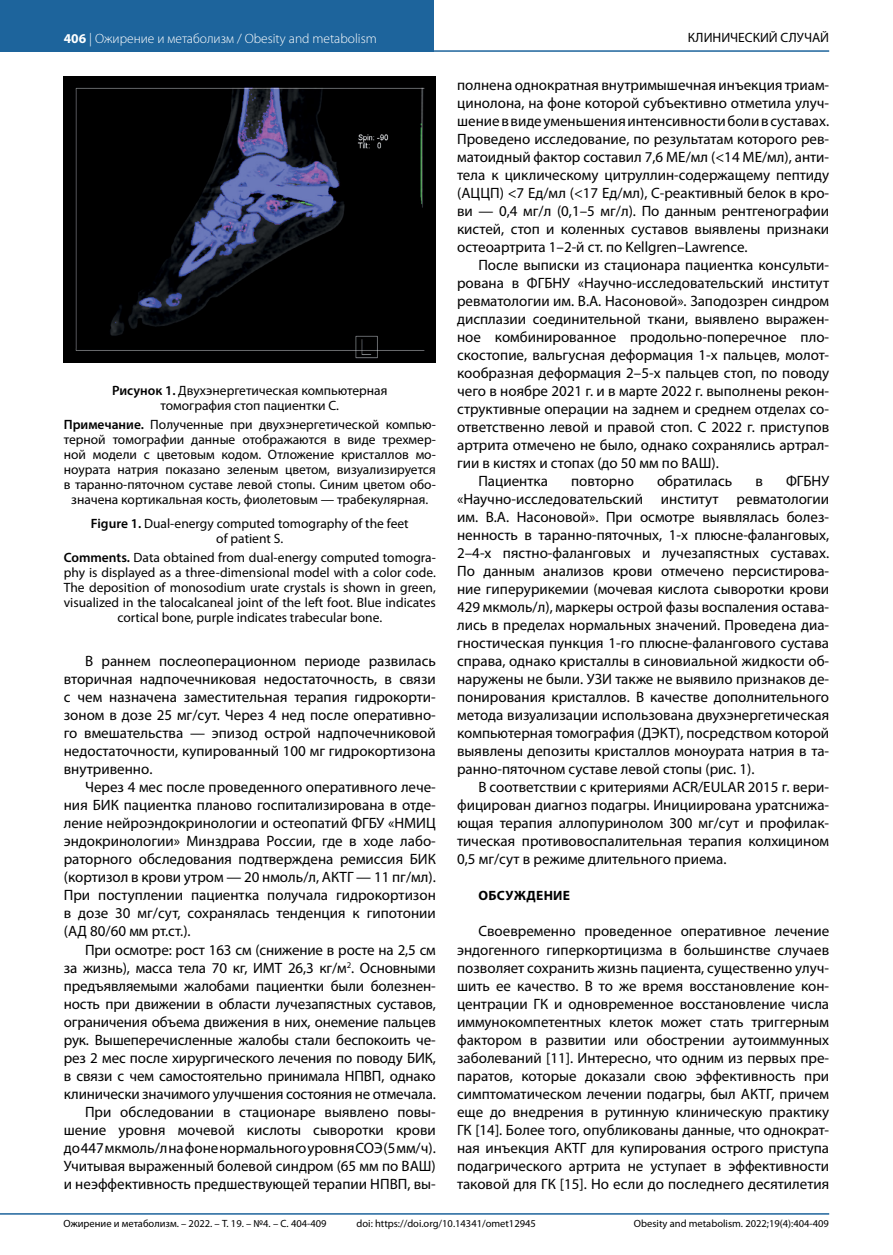
<style>
.page{position:relative;width:893px;height:1255px;background:#fff}
.page>*{position:absolute;margin:0;border:0;box-sizing:border-box;transform-origin:0 0}
.t1{font:15px/18px "Myriad Pro";color:#000;text-align:justify}
.t2{font:13.5px/15px "Myriad Pro";color:#000;text-align:center}
.t3{font:300 13.5px "Myriad Pro";color:#fff}
.t4{font:700 13.5px "Myriad Pro";letter-spacing:.025em;color:#000}
.t5{font:10.5px "Myriad Pro";color:#000}
.s1{font-weight:700}
.s2{font-weight:600}
</style>
<div class="page">
<hr style="left:0;top:50px;width:829px;height:2px;background:#1d649c">
<hr style="left:0;top:1213px;width:829px;height:1px;background:#1d649c">
<div style="left:0;top:0;width:434px;height:51px;background:#1d649c"></div>
<img style="left:64px;top:77px;width:372px;height:285px">
<p class="t3" style="left:64px;top:30px;width:315px"><span class="s1">406</span> | Ожирение и метаболизм / Obesity and metabolism</p>
<p class="t2" style="left:688px;top:30px;width:143px">КЛИНИЧЕСКИЙ СЛУЧАЙ</p>
<p class="t2" style="left:112px;top:383px;width:277px"><span class="s2">Рисунок 1.</span> Двухэнергетическая компьютерная томография стоп пациентки С.</p>
<p class="t2" style="left:64px;top:417px;width:374px"><span class="s2">Примечание.</span> Полученные при двухэнергетической компью&shy;терной томографии данные отображаются в виде трехмер&shy;ной модели c цветовым кодом. Отложение кристаллов мо&shy;ноурата натрия показано зеленым цветом, визуализируется в таранно-пяточном суставе левой стопы. Синим цветом обо&shy;значена кортикальная кость, фиолетовым — трабекулярная.</p>
<p class="t2" style="left:91px;top:515px;width:319px"><span class="s2">Figure 1.</span> Dual-energy computed tomography of the feet of patient S.</p>
<p class="t2" style="left:64px;top:550px;width:374px"><span class="s2">Comments.</span> Data obtained from dual-energy computed tomogra&shy;phy is displayed as a three-dimensional model with a color code.<br>The deposition of monosodium urate crystals is shown in green, visualized in the talocalcaneal joint of the left foot. Blue indicates cortical bone, purple indicates trabecular bone.</p>
<p class="t1" style="left:64px;top:652px;width:374px;text-indent:21px">В раннем послеоперационном периоде развилась вторичная надпочечниковая недостаточность, в связи с чем назначена заместительная терапия гидрокорти&shy;зоном в дозе 25 мг/сут. Через 4 нед после оперативно&shy;го вмешательства — эпизод острой надпочечниковой недостаточности, купированный 100 мг гидрокортизона внутривенно.</p>
<p class="t1" style="left:64px;top:778px;width:374px;text-indent:21px">Через 4 мес после проведенного оперативного лече&shy;ния БИК пациентка планово госпитализирована в отде&shy;ление нейроэндокринологии и остеопатий ФГБУ «НМИЦ эндокринологии» Минздрава России, где в ходе лабо&shy;раторного обследования подтверждена ремиссия БИК (кортизол в крови утром — 20 нмоль/л, АКТГ — 11 пг/мл).<br>При поступлении пациентка получала гидрокортизон в дозе 30 мг/сут, сохранялась тенденция к гипотонии (АД 80/60 мм рт.ст.).</p>
<p class="t1" style="left:64px;top:940px;width:374px;text-align:right">При осмотре: рост 163 см (снижение в росте на 2,5 см<br>за жизнь), масса тела 70 кг, ИМТ 26,3 кг/м<sup>2</sup>. Основными предъявляемыми жалобами пациентки были болезнен&shy;ность при движении в области лучезапястных суставов, ограничения объема движения в них, онемение пальцев рук. Вышеперечисленные жалобы стали беспокоить че&shy;рез 2 мес после хирургического лечения по поводу БИК, в связи с чем самостоятельно принимала НПВП, однако клинически значимого улучшения состояния не отмечала.<br>При обследовании в стационаре выявлено повы&shy;шение уровня мочевой кислоты сыворотки крови до 447 мкмоль/л на фоне нормального уровня СОЭ (5 мм/ч).<br>Учитывая выраженный болевой синдром (65 мм по ВАШ) и неэффективность предшествующей терапии НПВП, вы-</p>
<p class="t1" style="left:457px;top:76px;width:374px">полнена однократная внутримышечная инъекция триам&shy;цинолона, на фоне которой субъективно отметила улуч&shy;шение в виде уменьшения интенсивности боли в суставах.<br>Проведено исследование, по результатам которого рев&shy;матоидный фактор составил 7,6 МЕ/мл (&lt;14 МЕ/мл), анти&shy;тела к циклическому цитруллин-содержащему пептиду (АЦЦП) &lt;7 Ед/мл (&lt;17 Ед/мл), С-реактивный белок в кро&shy;ви — 0,4 мг/л (0,1–5 мг/л). По данным рентгенографии кистей, стоп и коленных суставов выявлены признаки остеоартрита 1–2-й ст. по Kellgren–Lawrence.</p>
<p class="t1" style="left:478px;top:256px;width:352px">После выписки из стационара пациентка консульти-</p>
<p class="t1" style="left:457px;top:274px;width:374px">рована в ФГБНУ «Научно-исследовательский институт</p>
<p class="t1" style="left:457px;top:292px;width:374px">ревматологии им. В.А. Насоновой». Заподозрен синдром</p>
<p class="t1" style="left:457px;top:310px;width:374px">дисплазии соединительной ткани, выявлено выражен-</p>
<p class="t1" style="left:457px;top:328px;width:374px">ное комбинированное продольно-поперечное пло-</p>
<p class="t1" style="left:457px;top:346px;width:374px">скостопие, вальгусная деформация 1-х пальцев, молот-</p>
<p class="t1" style="left:457px;top:364px;width:374px">кообразная деформация 2–5-х пальцев стоп, по поводу</p>
<p class="t1" style="left:457px;top:382px;width:374px">чего в ноябре 2021 г. и в марте 2022 г. выполнены рекон-</p>
<p class="t1" style="left:457px;top:400px;width:374px">структивные операции на заднем и среднем отделах со-</p>
<p class="t1" style="left:457px;top:418px;width:374px">ответственно левой и правой стоп. С 2022 г. приступов</p>
<p class="t1" style="left:457px;top:436px;width:374px">артрита отмечено не было, однако сохранялись артрал-</p>
<p class="t1" style="left:457px;top:454px;width:263px">гии в кистях и стопах (до 50 мм по ВАШ).</p>
<p class="t1" style="left:478px;top:472px;width:71px">Пациентка</p>
<p class="t1" style="left:571px;top:472px;width:64px">повторно</p>
<p class="t1" style="left:657px;top:472px;width:77px">обратилась</p>
<p class="t1" style="left:755px;top:472px;width:9px">в</p>
<p class="t1" style="left:457px;top:472px;width:374px;text-indent:329px">ФГБНУ «Научно-исследовательский институт ревматологии им. В.А. Насоновой». При осмотре выявлялась болез&shy;ненность в таранно-пяточных, 1-х плюсне-фаланговых, 2–4-х пястно-фаланговых и лучезапястных суставах.<br>По данным анализов крови отмечено персистирова&shy;ние гиперурикемии (мочевая кислота сыворотки крови 429 мкмоль/л), маркеры острой фазы воспаления остава&shy;лись в пределах нормальных значений. Проведена диа&shy;гностическая пункция 1-го плюсне-фалангового сустава справа, однако кристаллы в синовиальной жидкости об&shy;наружены не были. УЗИ также не выявило признаков де&shy;понирования кристаллов. В качестве дополнительного метода визуализации использована двухэнергетическая компьютерная томография (ДЭКТ), посредством которой выявлены депозиты кристаллов моноурата натрия в та&shy;ранно-пяточном суставе левой стопы (рис. 1).</p>
<p class="t1" style="left:457px;top:778px;width:374px;text-indent:21px">В соответствии с критериями ACR/EULAR 2015 г. вери&shy;фицирован диагноз подагры. Инициирована уратснижа&shy;ющая терапия аллопуринолом 300 мг/сут и профилак&shy;тическая противовоспалительная терапия колхицином 0,5 мг/сут в режиме длительного приема.</p>
<p class="t4" style="left:478px;top:887px;width:93px">ОБСУЖДЕНИЕ</p>
<p class="t1" style="left:457px;top:922px;width:374px;text-indent:21px">Своевременно проведенное оперативное лечение эндогенного гиперкортицизма в большинстве случаев позволяет сохранить жизнь пациента, существенно улуч&shy;шить ее качество. В то же время восстановление кон&shy;центрации ГК и одновременное восстановление числа иммунокомпетентных клеток может стать триггерным фактором в развитии или обострении аутоиммунных заболеваний [11]. Интересно, что одним из первых пре&shy;паратов, которые доказали свою эффективность при симптоматическом лечении подагры, был АКТГ, причем еще до внедрения в рутинную клиническую практику ГК [14]. Более того, опубликованы данные, что однократ&shy;ная инъекция АКТГ для купирования острого приступа подагрического артрита не уступает в эффективности таковой для ГК [15]. Но если до последнего десятилетия</p>
<p class="t5" style="left:64px;top:1216px;width:265px">Ожирение и метаболизм. – 2022. – Т. 19. – №4. – С. 404-409</p>
<p class="t5" style="left:357px;top:1216px;width:181px">doi: https://doi.org/10.14341/omet12945</p>
<p class="t5" style="left:634px;top:1216px;width:196px">Obesity and metabolism. 2022;19(4):404-409</p>
</div>
